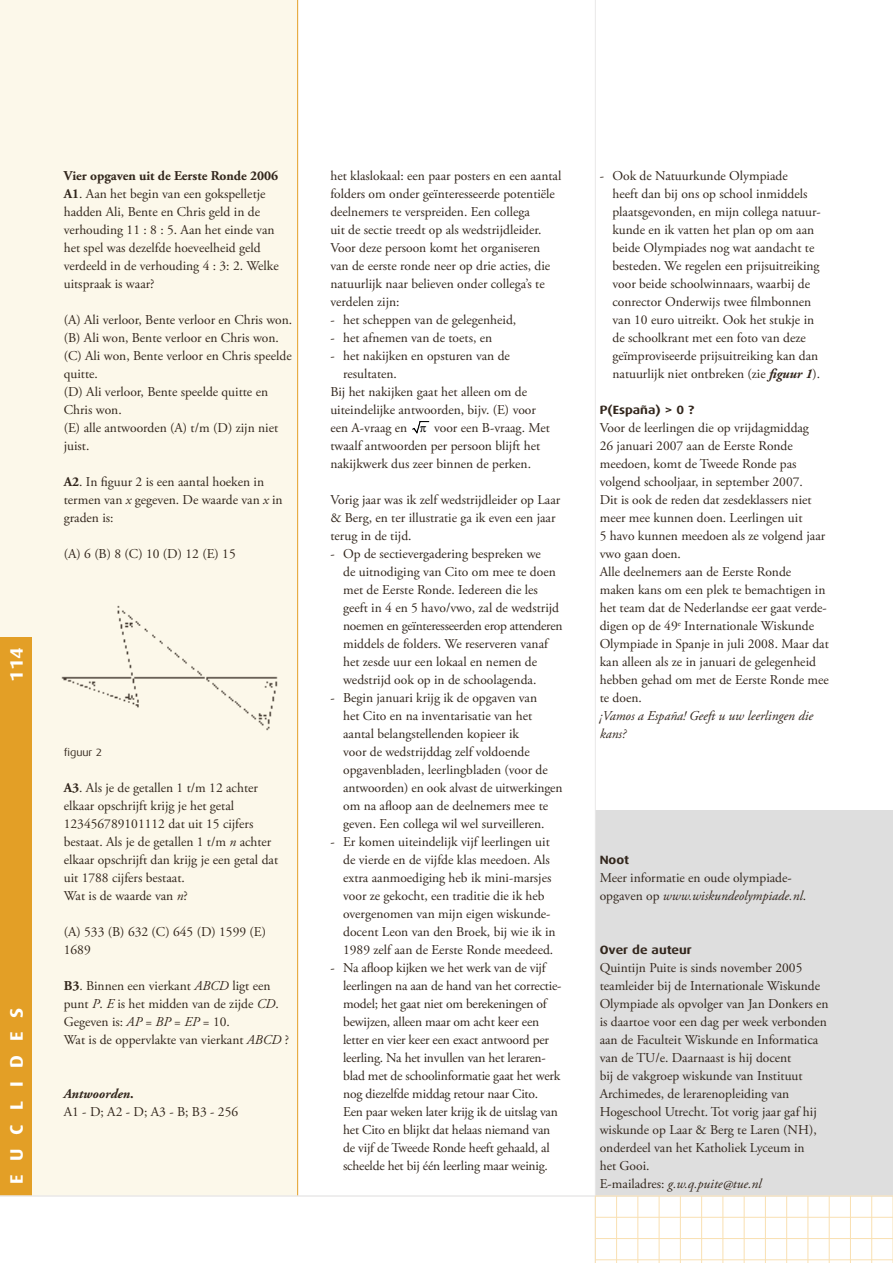
<style>
.page{position:relative;width:893px;height:1263px;background:#fff}
.page>*{position:absolute;margin:0;border:0;box-sizing:border-box;transform-origin:0 0}
.t1{font:700 18px "Dax Wide";letter-spacing:.765em;color:#fff}
.t2{font:13.5px/18px "Adobe Garamond Pro";color:#32261c}
.t3{font:italic 13.5px/18px "Adobe Garamond Pro";color:#32261c}
.t4{font:700 12px "Dax Wide";color:#32261c}
.t5{font:10.5px "Dax Wide";color:#32261c}
.s1{font-weight:700}
.s2{font-style:italic}
.s3{font-weight:700;font-style:italic}
</style>
<div class="page">
<div style="left:0;top:0;width:298px;height:1195px;background:#fcf8ea"></div>
<div style="left:596px;top:810px;width:297px;height:453px;background:#dedede"></div>
<div style="left:0;top:1196px;width:893px;height:67px;background:#fff"></div>
<div style="left:0;top:638px;width:32px;height:558px;background:#e39f26"></div>
<hr style="left:0;top:1195px;width:893px;height:2px;background:#e9e8e8">
<hr style="left:595px;top:0;width:1px;height:1263px;background:#e9e8e8">
<hr style="left:595px;top:1195px;width:298px;height:1px;background:#f9e0b2">
<hr style="left:595px;top:1217px;width:298px;height:1px;background:#f9e0b2">
<hr style="left:595px;top:1238px;width:298px;height:1px;background:#f9e0b2">
<hr style="left:595px;top:1259px;width:298px;height:1px;background:#f9e0b2">
<hr style="left:595px;top:1196px;width:1px;height:67px;background:#f9e0b2">
<hr style="left:616px;top:1196px;width:1px;height:67px;background:#f9e0b2">
<hr style="left:637px;top:1196px;width:1px;height:67px;background:#f9e0b2">
<hr style="left:659px;top:1196px;width:1px;height:67px;background:#f9e0b2">
<hr style="left:680px;top:1196px;width:1px;height:67px;background:#f9e0b2">
<hr style="left:701px;top:1196px;width:1px;height:67px;background:#f9e0b2">
<hr style="left:722px;top:1196px;width:1px;height:67px;background:#f9e0b2">
<hr style="left:744px;top:1196px;width:1px;height:67px;background:#f9e0b2">
<hr style="left:765px;top:1196px;width:1px;height:67px;background:#f9e0b2">
<hr style="left:786px;top:1196px;width:1px;height:67px;background:#f9e0b2">
<hr style="left:807px;top:1196px;width:1px;height:67px;background:#f9e0b2">
<hr style="left:829px;top:1196px;width:1px;height:67px;background:#f9e0b2">
<hr style="left:850px;top:1196px;width:1px;height:67px;background:#f9e0b2">
<hr style="left:871px;top:1196px;width:1px;height:67px;background:#f9e0b2">
<hr style="left:892px;top:1196px;width:1px;height:67px;background:#f9e0b2">
<div style="left:51px;top:589px;width:238px;height:152px;background:#fcf8ea"></div>
<svg style="left:412px;top:421px;width:17px;height:12px"></svg>
<h1 class="t1" style="left:6px;top:682px;width:36px;rotate:-90deg">114</h1>
<h1 class="t1" style="left:6px;top:1184px;width:177px;rotate:-90deg">Euclides</h1>
<p class="t2" style="left:64px;top:167px;width:217px"><span class="s1">Vier opgaven uit de Eerste Ronde 2006<br>A1</span>. Aan het begin van een gokspelletje hadden Ali, Bente en Chris geld in de verhouding 11 : 8 : 5. Aan het einde van het spel was dezelfde hoeveelheid geld verdeeld in de verhouding 4 : 3: 2. Welke uitspraak is waar?</p>
<p class="t2" style="left:64px;top:311px;width:230px">(A) Ali verloor, Bente verloor en Chris won. (B) Ali won, Bente verloor en Chris won. (C) Ali won, Bente verloor en Chris speelde quitte.<br>(D) Ali verloor, Bente speelde quitte en<br>Chris won.<br>(E) alle antwoorden (A) t/m (D) zijn niet juist.</p>
<p class="t2" style="left:64px;top:473px;width:220px"><span class="s1">A2</span>. In figuur 2 is een aantal hoeken in termen van <span class="s2">x</span> gegeven. De waarde van <span class="s2">x</span> in graden is:</p>
<p class="t2" style="left:64px;top:545px;width:173px">(A) 6 (B) 8 (C) 10 (D) 12 (E) 15</p>
<p class="t5" style="left:64px;top:747px;width:40px">figuur 2</p>
<p class="t2" style="left:64px;top:779px;width:216px"><span class="s1">A3</span>. Als je de getallen 1 t/m 12 achter elkaar opschrijft krijg je het getal 123456789101112 dat uit 15 cijfers bestaat. Als je de getallen 1 t/m <span class="s2">n</span> achter elkaar opschrijft dan krijg je een getal dat uit 1788 cijfers bestaat.<br>Wat is de waarde van <span class="s2">n</span>?</p>
<p class="t2" style="left:64px;top:923px;width:204px">(A) 533 (B) 632 (C) 645 (D) 1599 (E)<br>1689</p>
<p class="t2" style="left:64px;top:977px;width:227px"><span class="s1">B3</span>. Binnen een vierkant <span class="s2">ABCD</span> ligt een punt <span class="s2">P</span>. <span class="s2">E</span> is het midden van de zijde <span class="s2">CD</span>.<br>Gegeven is: <span class="s2">AP</span> = <span class="s2">BP</span> = <span class="s2">EP</span> = 10.<br>Wat is de oppervlakte van vierkant <span class="s2">ABCD</span> ?</p>
<p class="t2" style="left:64px;top:1085px;width:176px"><span class="s3">Antwoorden</span><span class="s1">.<br></span>A1 - D; A2 - D; A3 - B; B3 - 256</p>
<p class="t2" style="left:330px;top:167px;width:232px">het klaslokaal: een paar posters en een aantal folders om onder geïnteresseerde potentiële deelnemers te verspreiden. Een collega<br>uit de sectie treedt op als wedstrijdleider.<br>Voor deze persoon komt het organiseren van de eerste ronde neer op drie acties, die natuurlijk naar believen onder collega’s te verdelen zijn:</p>
<p class="t2" style="left:330px;top:311px;width:187px">- het scheppen van de gelegenheid,</p>
<p class="t2" style="left:330px;top:329px;width:163px">- het afnemen van de toets, en</p>
<p class="t2" style="left:330px;top:347px;width:181px">- het nakijken en opsturen van de</p>
<p class="t2" style="left:343px;top:365px;width:55px">resultaten.</p>
<p class="t2" style="left:330px;top:383px;width:198px">Bij het nakijken gaat het alleen om de</p>
<p class="t2" style="left:330px;top:401px;width:207px">uiteindelijke antwoorden, bijv. (E) voor</p>
<p class="t2" style="left:330px;top:419px;width:78px">een A-vraag en</p>
<p class="t2" style="left:330px;top:419px;width:221px;text-indent:104px">voor een B-vraag. Met twaalf antwoorden per persoon blijft het nakijkwerk dus zeer binnen de perken.</p>
<p class="t2" style="left:330px;top:491px;width:231px">Vorig jaar was ik zelf wedstrijdleider op Laar &amp; Berg, en ter illustratie ga ik even een jaar terug in de tijd.</p>
<p class="t2" style="left:343px;top:545px;width:221px;text-indent:-13px">- Op de sectievergadering bespreken we<br>de uitnodiging van Cito om mee te doen met de Eerste Ronde. Iedereen die les geeft in 4 en 5 havo/vwo, zal de wedstrijd noemen en geïnteresseerden erop attenderen middels de folders. We reserveren vanaf het zesde uur een lokaal en nemen de wedstrijd ook op in de schoolagenda.</p>
<p class="t2" style="left:343px;top:689px;width:221px;text-indent:-13px">- Begin januari krijg ik de opgaven van<br>het Cito en na inventarisatie van het aantal belangstellenden kopieer ik<br>voor de wedstrijddag zelf voldoende opgavenbladen, leerlingbladen (voor de antwoorden) en ook alvast de uitwerkingen om na afloop aan de deelnemers mee te geven. Een collega wil wel surveilleren.</p>
<p class="t2" style="left:343px;top:833px;width:214px;text-indent:-13px">- Er komen uiteindelijk vijf leerlingen uit de vierde en de vijfde klas meedoen. Als extra aanmoediging heb ik mini-marsjes voor ze gekocht, een traditie die ik heb overgenomen van mijn eigen wiskunde&shy;docent Leon van den Broek, bij wie ik in 1989 zelf aan de Eerste Ronde meedeed.</p>
<p class="t2" style="left:343px;top:959px;width:220px;text-indent:-13px">- Na afloop kijken we het werk van de vijf leerlingen na aan de hand van het correctie&shy;model; het gaat niet om berekeningen of bewijzen, alleen maar om acht keer een letter en vier keer een exact antwoord per leerling. Na het invullen van het leraren&shy;blad met de schoolinformatie gaat het werk nog diezelfde middag retour naar Cito.<br>Een paar weken later krijg ik de uitslag van het Cito en blijkt dat helaas niemand van de vijf de Tweede Ronde heeft gehaald, al scheelde het bij één leerling maar weinig.</p>
<p class="t2" style="left:612px;top:167px;width:210px;text-indent:-13px">- Ook de Natuurkunde Olympiade<br>heeft dan bij ons op school inmiddels plaatsgevonden, en mijn collega natuur&shy;kunde en ik vatten het plan op om aan beide Olympiades nog wat aandacht te besteden. We regelen een prijsuitreiking voor beide schoolwinnaars, waarbij de conrector Onderwijs twee filmbonnen van 10 euro uitreikt. Ook het stukje in de schoolkrant met een foto van deze geïmproviseerde prijsuitreiking kan dan natuurlijk niet ontbreken (zie <span class="s3">figuur 1</span>).</p>
<p class="t4" style="left:600px;top:403px;width:96px">P(España) &gt; 0 ?</p>
<p class="t2" style="left:600px;top:419px;width:231px">Voor de leerlingen die op vrijdagmiddag<br>26 januari 2007 aan de Eerste Ronde meedoen, komt de Tweede Ronde pas volgend schooljaar, in september 2007.<br>Dit is ook de reden dat zesdeklassers niet meer mee kunnen doen. Leerlingen uit<br>5 havo kunnen meedoen als ze volgend jaar vwo gaan doen.<br>Alle deelnemers aan de Eerste Ronde maken kans om een plek te bemachtigen in het team dat de Nederlandse eer gaat verde&shy;digen op de 49<sup>e</sup> Internationale Wiskunde Olympiade in Spanje in juli 2008. Maar dat kan alleen als ze in januari de gelegenheid hebben gehad om met de Eerste Ronde mee te doen.</p>
<p class="t3" style="left:600px;top:707px;width:215px">¡Vamos a España! Geeft u uw leerlingen die kans?</p>
<p class="t4" style="left:600px;top:853px;width:31px">Noot</p>
<p class="t2" style="left:600px;top:869px;width:208px">Meer informatie en oude olympiade&shy;opgaven op <span class="s2">www.wiskundeolympiade.nl</span>.</p>
<p class="t4" style="left:600px;top:943px;width:94px">Over de auteur</p>
<p class="t2" style="left:600px;top:959px;width:230px">Quintijn Puite is sinds november 2005 teamleider bij de Internationale Wiskunde Olympiade als opvolger van Jan Donkers en is daartoe voor een dag per week verbonden aan de Faculteit Wiskunde en Informatica van de TU/e. Daarnaast is hij docent<br>bij de vakgroep wiskunde van Instituut Archimedes, de lerarenopleiding van Hogeschool Utrecht. Tot vorig jaar gaf hij wiskunde op Laar &amp; Berg te Laren (NH), onderdeel van het Katholiek Lyceum in<br>het Gooi.<br>E-mailadres: <span class="s2">g.w.q.puite@tue.nl</span></p>
</div>
